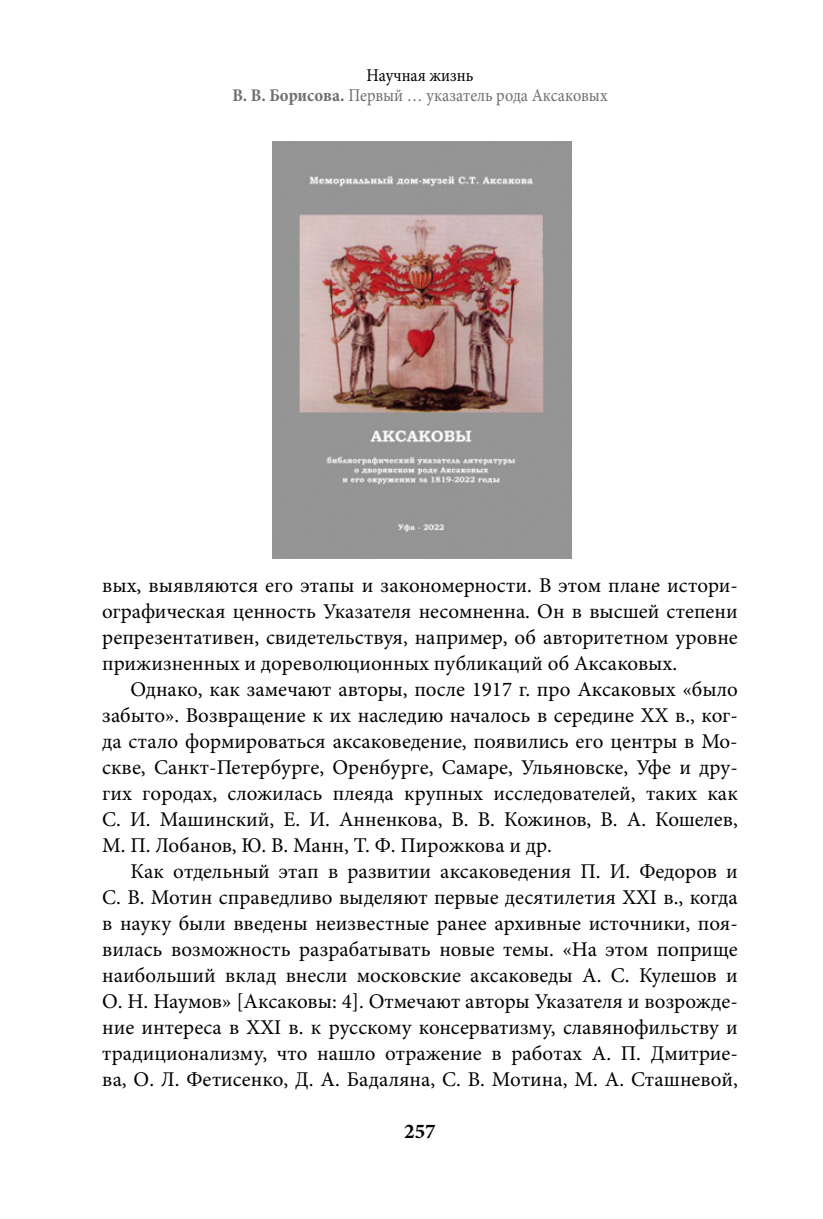
<style>
.page{position:relative;width:823px;height:1219px;background:#fff}
.page>*{position:absolute;margin:0;border:0;box-sizing:border-box;transform-origin:0 0}
.t1{font:21px/26px "Minion Pro";color:#000;text-align:justify}
.t2{font:700 21px "Minion Pro";color:#000}
.t3{font:18px/20px "Minion Pro";color:#6d6e71;text-align:center;scale:.9 1}
.s1{color:#000}
.s2{font-weight:700;font-stretch:condensed}
</style>
<div class="page">
<img style="left:272px;top:142px;width:299px;height:416px">
<p class="t3" style="left:232px;top:65px;width:418px"><span class="s1">Научная жизнь<br></span><span class="s2">В. В. Борисова.</span> Первый … указатель рода Аксаковых</p>
<p class="t1" style="left:102px;top:572px;width:637px">вых, выявляются его этапы и закономерности. В этом плане истори&shy;ографическая ценность Указателя несомненна. Он в высшей степени репрезентативен, свидетельствуя, например, об авторитетном уровне прижизненных и дореволюционных публикаций об Аксаковых.</p>
<p class="t1" style="left:102px;top:676px;width:637px;text-indent:28px">Однако, как замечают авторы, после 1917 г. про Аксаковых «было забыто». Возвращение к их наследию началось в середине ХХ в., ког&shy;да стало формироваться аксаковедение, появились его центры в Мо&shy;скве, Санкт-Петербурге, Оренбурге, Самаре, Ульяновске, Уфе и дру&shy;гих городах, сложилась плеяда крупных исследователей, таких как С. И. Машинский, Е. И. Анненкова, В. В. Кожинов, В. А. Кошелев, М. П. Лобанов, Ю. В. Манн, Т. Ф. Пирожкова и др.</p>
<p class="t1" style="left:102px;top:858px;width:637px;text-indent:28px">Как отдельный этап в развитии аксаковедения П. И. Федоров и С. В. Мотин справедливо выделяют первые десятилетия ХХI в., когда в науку были введены неизвестные ранее архивные источники, поя&shy;вилась возможность разрабатывать новые темы. «На этом поприще наибольший вклад внесли московские аксаковеды А. С. Кулешов и О. Н. Наумов» [Аксаковы: 4]. Отмечают авторы Указателя и возрожде&shy;ние интереса в ХХI в. к русскому консерватизму, славянофильству и традиционализму, что нашло отражение в работах А. П. Дмитрие&shy;ва, О. Л. Фетисенко, Д. А. Бадаляна, С. В. Мотина, М. А. Сташневой,</p>
<p class="t2" style="left:404px;top:1116px;width:33px">257</p>
</div>
